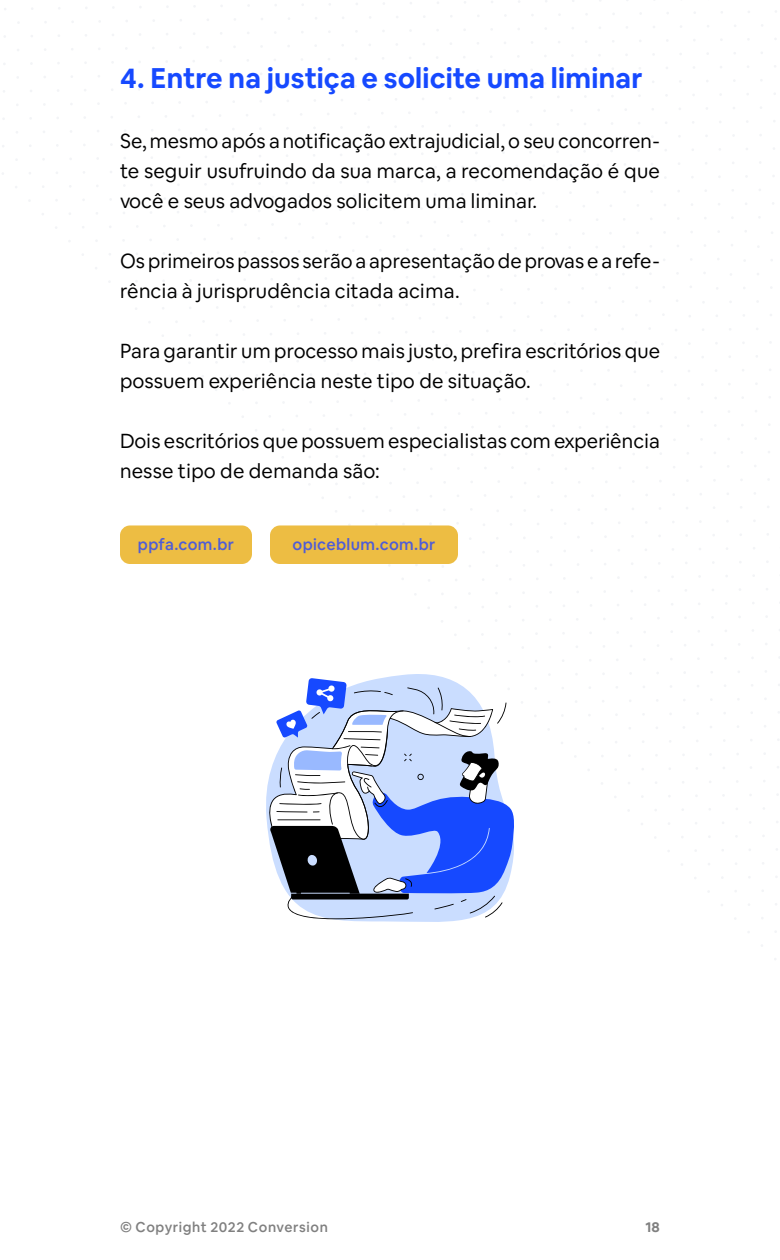
<style>
.page{position:relative;width:780px;height:1260px;background:#fff}
.page>*{position:absolute;margin:0;border:0;box-sizing:border-box;transform-origin:0 0}
.t1{font:700 28px "Airbnb Cereal App";letter-spacing:.005em;color:#1649ff}
.t2{font:20px/30px "Airbnb Cereal App";letter-spacing:.01em;color:#000}
.t3{font:500 16px "Airbnb Cereal App";letter-spacing:.02em;color:#4f5cd6}
.t4{font:500 14px "Airbnb Cereal App";letter-spacing:.04em;color:#808080}
.t5{font:700 14px "Airbnb Cereal App";color:#808080}
</style>
<div class="page">
<svg style="left:414px;top:0;width:366px;height:960px"></svg>
<div style="left:120px;top:525px;width:132px;height:39px;background:#edbd43;border-radius:10px"></div>
<div style="left:270px;top:525px;width:188px;height:39px;background:#edbd43;border-radius:10px"></div>
<svg style="left:326px;top:674px;width:188px;height:248px"></svg>
<svg style="left:266px;top:678px;width:248px;height:241px"></svg>
<h1 class="t1" style="left:120px;top:61px;width:524px">4. Entre na justiça e solicite uma liminar</h1>
<p class="t2" style="left:120px;top:126px;width:542px;text-align:justify">Se, mesmo após a notificação extrajudicial, o seu concorren&shy;te seguir usufruindo da sua marca, a recomendação é que você e seus advogados solicitem uma liminar.</p>
<p class="t2" style="left:120px;top:246px;width:542px">Os primeiros passos serão a apresentação de provas e a refe&shy;rência à jurisprudência citada acima.</p>
<p class="t2" style="left:120px;top:336px;width:542px">Para garantir um processo mais justo, prefira escritórios que possuem experiência neste tipo de situação.</p>
<p class="t2" style="left:120px;top:426px;width:541px">Dois escritórios que possuem especialistas com experiência nesse tipo de demanda são:</p>
<p class="t3" style="left:138px;top:535px;width:98px">ppfa.com.br</p>
<p class="t3" style="left:293px;top:534px;width:144px">opiceblum.com.br</p>
<p class="t4" style="left:120px;top:1219px;width:209px">© Copyright 2022 Conversion</p>
<p class="t5" style="left:645px;top:1218px;width:16px">18</p>
</div>
